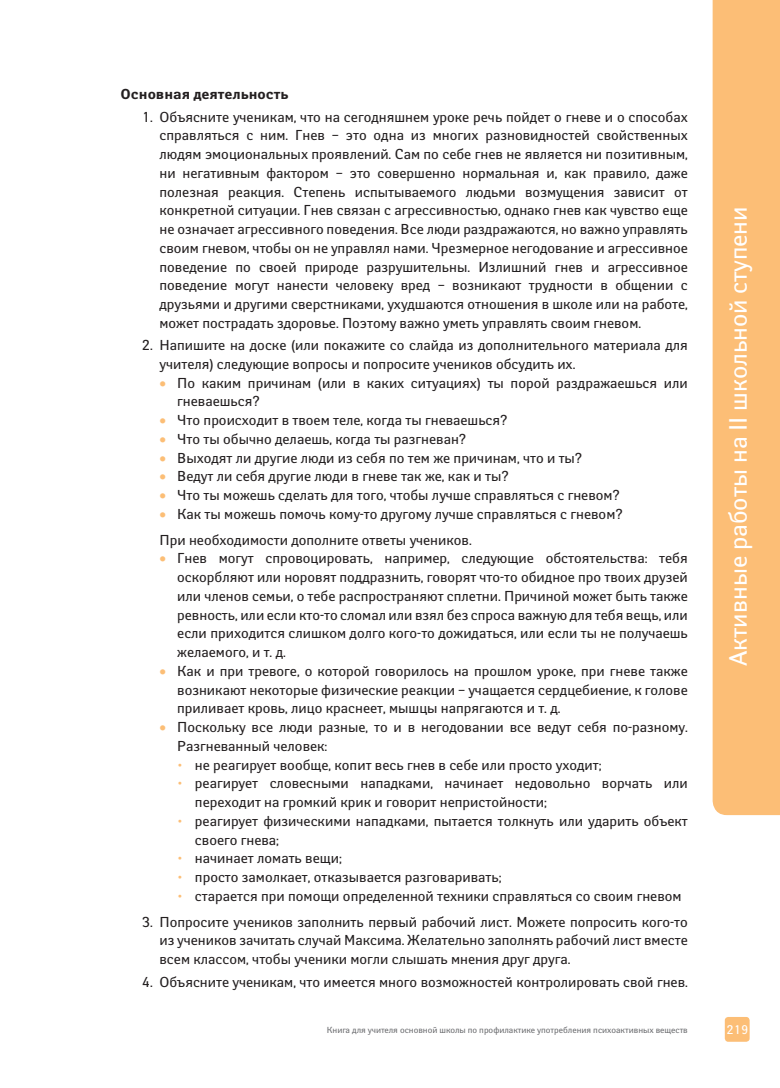
<style>
.page{position:relative;width:780px;height:1088px;background:#fff}
.page>*{position:absolute;margin:0;border:0;box-sizing:border-box;transform-origin:0 0}
.t1{font:25px "Yanus";color:#fff}
.t2{font:14.38px/18.8px "Yanus";color:#231f20}
.t3{font:700 14.38px "Yanus";color:#231f20}
.t4{font:12.5px "Yanus";color:#fff}
.t5{font:8.75px "Yanus";color:#6c6d70}
.s1{color:#fcbe76}
</style>
<div class="page">
<div style="left:724px;top:1017px;width:25px;height:25px;background:#fcbe76;border-radius:3px"></div>
<div style="left:712px;top:0;width:68px;height:815px;background:#fcbe76"></div>
<p class="t3" style="left:120px;top:86px;width:170px">Основная деятельность</p>
<p class="t2" style="left:159px;top:107px;width:530px;text-align:justify;text-indent:-18px">1. Объясните ученикам, что на сегодняшнем уроке речь пойдет о гневе и о способах справляться с ним. Гнев – это одна из многих разновидностей свойственных людям эмоциональных проявлений. Сам по себе гнев не является ни позитивным, ни негативным фактором – это совершенно нормальная и, как правило, даже полезная реакция. Степень испытываемого людьми возмущения зависит от конкретной ситуации. Гнев связан с агрессивностью, однако гнев как чувство еще не означает агрессивного поведения. Все люди раздражаются, но важно управлять своим гневом, чтобы он не управлял нами. Чрезмерное негодование и агрессивное поведение по своей природе разрушительны. Излишний гнев и агрессивное поведение могут нанести человеку вред – возникают трудности в общении с друзьями и другими сверстниками, ухудшаются отношения в школе или на работе, может пострадать здоровье. Поэтому важно уметь управлять своим гневом.</p>
<p class="t2" style="left:159px;top:336px;width:529px;text-indent:-18px">2. Напишите на доске (или покажите со слайда из дополнительного материала для учителя) следующие вопросы и попросите учеников обсудить их.</p>
<p class="t2" style="left:177px;top:373px;width:512px;text-indent:-18px"><span class="s1">•</span> По каким причинам (или в каких ситуациях) ты порой раздражаешься или гневаешься?</p>
<p class="t2" style="left:159px;top:411px;width:349px"><span class="s1">•</span> Что происходит в твоем теле, когда ты гневаешься?</p>
<p class="t2" style="left:159px;top:429px;width:308px"><span class="s1">•</span> Что ты обычно делаешь, когда ты разгневан?</p>
<p class="t2" style="left:159px;top:448px;width:424px"><span class="s1">•</span> Выходят ли другие люди из себя по тем же причинам, что и ты?</p>
<p class="t2" style="left:159px;top:467px;width:351px"><span class="s1">•</span> Ведут ли себя другие люди в гневе так же, как и ты?</p>
<p class="t2" style="left:159px;top:486px;width:462px"><span class="s1">•</span> Что ты можешь сделать для того, чтобы лучше справляться с гневом?</p>
<p class="t2" style="left:159px;top:501px;width:465px;line-height:25.9px"><span class="s1">•</span> Как ты можешь помочь кому-то другому лучше справляться с гневом?<br>При необходимости дополните ответы учеников.</p>
<p class="t2" style="left:177px;top:549px;width:512px;text-align:justify;text-indent:-18px"><span class="s1">•</span> Гнев могут спровоцировать, например, следующие обстоятельства: тебя оскорбляют или норовят поддразнить, говорят что-то обидное про твоих друзей или членов семьи, о тебе распространяют сплетни. Причиной может быть также ревность, или если кто-то сломал или взял без спроса важную для тебя вещь, или если приходится слишком долго кого-то дожидаться, или если ты не получаешь желаемого, и т. д.</p>
<p class="t2" style="left:177px;top:661px;width:512px;text-align:justify;text-indent:-18px"><span class="s1">•</span> Как и при тревоге, о которой говорилось на прошлом уроке, при гневе также возникают некоторые физические реакции – учащается сердцебиение, к голове приливает кровь, лицо краснеет, мышцы напрягаются и т. д.</p>
<p class="t2" style="left:177px;top:718px;width:512px;text-indent:-18px"><span class="s1">•</span> Поскольку все люди разные, то и в негодовании все ведут себя по-разному.<br>Разгневанный человек:</p>
<p class="t2" style="left:177px;top:755px;width:426px"><span class="s1">•</span> не реагирует вообще, копит весь гнев в себе или просто уходит;</p>
<p class="t2" style="left:195px;top:774px;width:494px;text-indent:-18px"><span class="s1">•</span> реагирует словесными нападками, начинает недовольно ворчать или переходит на громкий крик и говорит непристойности;</p>
<p class="t2" style="left:195px;top:811px;width:494px;text-indent:-18px"><span class="s1">•</span> реагирует физическими нападками, пытается толкнуть или ударить объект своего гнева;</p>
<p class="t2" style="left:177px;top:849px;width:166px"><span class="s1">•</span> начинает ломать вещи;</p>
<p class="t2" style="left:177px;top:868px;width:326px"><span class="s1">•</span> просто замолкает, отказывается разговаривать;</p>
<p class="t2" style="left:177px;top:886px;width:506px"><span class="s1">•</span> старается при помощи определенной техники справляться со своим гневом</p>
<p class="t2" style="left:159px;top:912px;width:529px;text-align:justify;text-indent:-18px">3. Попросите учеников заполнить первый рабочий лист. Можете попросить кого-то из учеников зачитать случай Максима. Желательно заполнять рабочий лист вместе всем классом, чтобы ученики могли слышать мнения друг друга.</p>
<p class="t2" style="left:142px;top:972px;width:547px">4. Объясните ученикам, что имеется много возможностей контролировать свой гнев.</p>
<h1 class="t1" style="left:722px;top:666px;width:461px;rotate:-90deg">Активные работы на II школьной ступени</h1>
<p class="t5" style="left:327px;top:1024px;width:362px">Книга для учителя основной школы по профилактике употребления психоактивных веществ</p>
<p class="t4" style="left:726px;top:1022px;width:23px">219</p>
</div>
